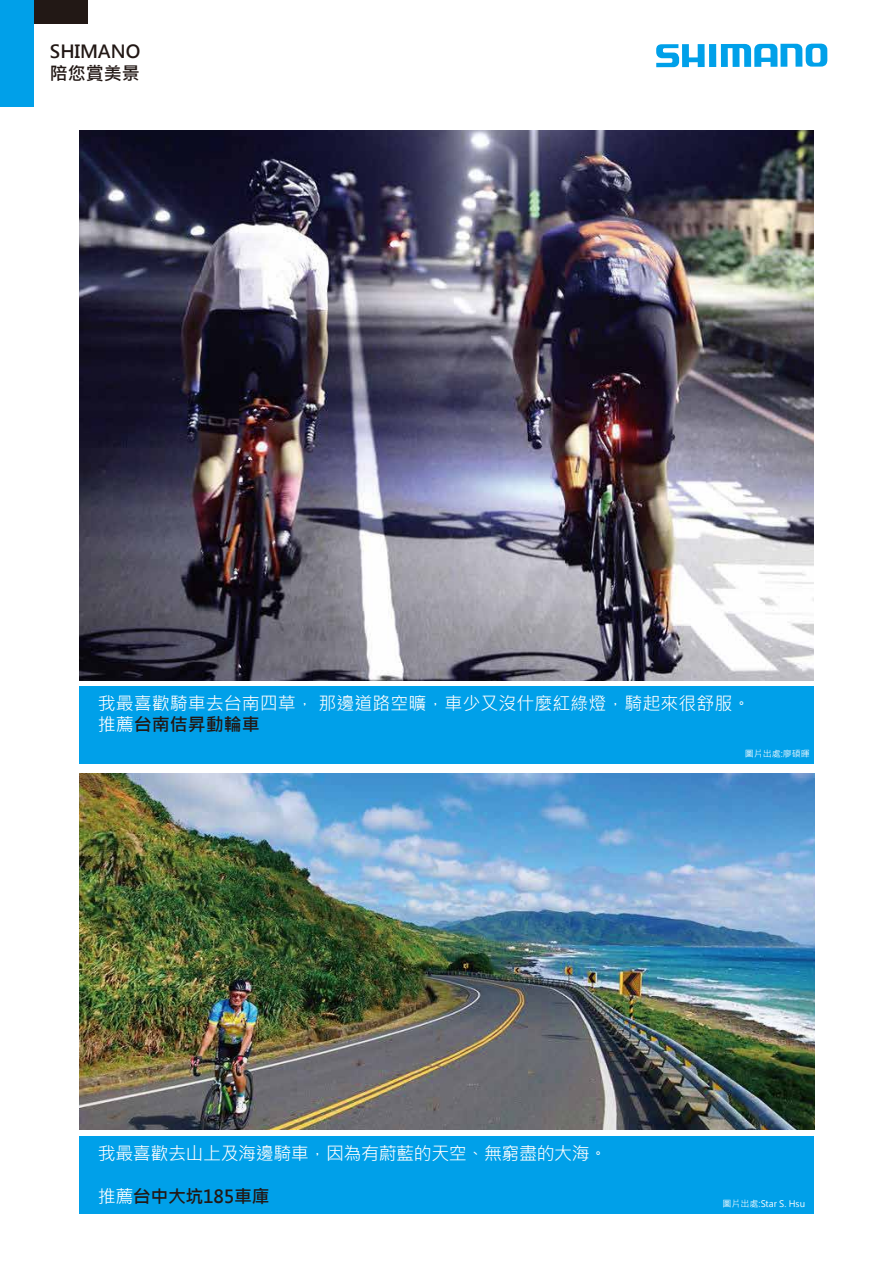
<style>
.page{position:relative;width:893px;height:1263px;background:#fff}
.page>*{position:absolute;margin:0;border:0;box-sizing:border-box;transform-origin:0 0}
.t1{font:18px/21.6px "Microsoft Jheng Hei";color:#fff}
.t2{font:18px "Microsoft Jheng Hei";letter-spacing:-.025em;color:#fff}
.t3{font:700 18px/21.6px "Microsoft Jheng Hei";color:#221815}
.t4{font:700 18px "Microsoft Jheng Hei";letter-spacing:-.025em;color:#221815}
.t5{font:9px "Microsoft Jheng Hei";color:#fff}
.s1{font-weight:700;color:#221815}
.s2{font-weight:400;color:#fff}
</style>
<div class="page">
<div style="left:79px;top:686px;width:735px;height:78px;background:#00a0e9"></div>
<img style="left:79px;top:130px;width:734px;height:551px">
<img style="left:79px;top:773px;width:735px;height:356px">
<div style="left:79px;top:1136px;width:735px;height:78px;background:#00a0e9"></div>
<svg style="left:656px;top:44px;width:49px;height:23px"></svg>
<div style="left:709px;top:44px;width:7px;height:23px;background:#00a0e9"></div>
<svg style="left:721px;top:44px;width:106px;height:23px"></svg>
<div style="left:0;top:0;width:88px;height:23px;background:#221815"></div>
<div style="left:0;top:0;width:33px;height:106px;background:#00a0e9"></div>
<p class="t3" style="left:50px;top:41px;width:92px">SHIMANO陪您賞美景</p>
<p class="t1" style="left:98px;top:692px;width:654px">我最喜歡騎車去台南四草， 那邊道路空曠，車少又沒什麼紅綠燈，騎起來很舒服。推薦<span class="s1">台南佶昇動輪車</span></p>
<p class="t5" style="left:745px;top:748px;width:67px">圖片出處:廖碩暉</p>
<p class="t2" style="left:98px;top:1142px;width:511px">我最喜歡去山上及海邊騎車，因為有蔚藍的天空、無窮盡的大海。</p>
<p class="t4" style="left:98px;top:1185px;width:173px"><span class="s2">推薦</span>台中大坑185車庫</p>
<p class="t5" style="left:723px;top:1198px;width:84px">圖片出處:Star S. Hsu</p>
</div>
